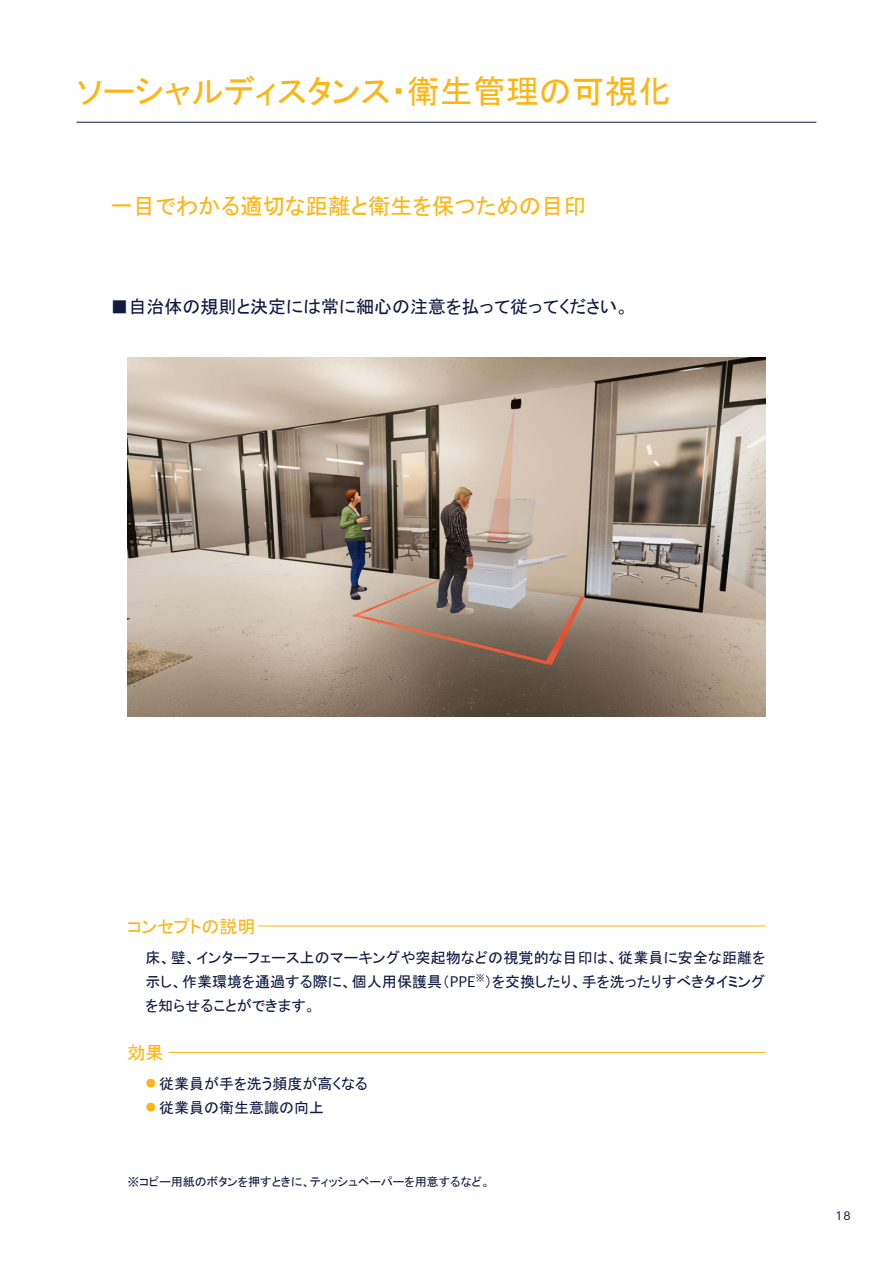
<style>
.page{position:relative;width:893px;height:1263px;background:#fff}
.page>*{position:absolute;margin:0;border:0;box-sizing:border-box;transform-origin:0 0}
.t1{font:33px "MS P Gothic";color:#ffb511}
.t2{font:22.5px "MS P Gothic";color:#ffb511}
.t3{font:18px "MS P Gothic";color:#0f1941}
.t4{font:18px "MS P Gothic";color:#ffb511}
.t5{font:15px/24px "MS P Gothic";color:#0f1941;text-align:justify}
.t6{font:12px "MS P Gothic";color:#0f1941}
.t7{font:12px "Graphik LCG";color:#0f1941}
.s1{font-family:"Graphik LCG"}
.s2{font-size:10.8px;color:#ffb511}
</style>
<div class="page">
<hr style="left:76px;top:122px;width:740px;height:1px;background:#0f1941">
<hr style="left:258px;top:926px;width:507px;height:1px;background:#ffb511">
<hr style="left:169px;top:1052px;width:596px;height:1px;background:#ffb511">
<img style="left:128px;top:358px;width:637px;height:359px">
<h1 class="t1" style="left:76px;top:75px;width:596px">ソーシャルディスタンス・衛生管理の可視化</h1>
<h2 class="t2" style="left:110px;top:194px;width:477px">一目でわかる適切な距離と衛生を保つための目印</h2>
<p class="t3" style="left:110px;top:297px;width:520px">■自治体の規則と決定には常に細心の注意を払って従ってください。</p>
<p class="t4" style="left:127px;top:917px;width:129px">コンセプトの説明</p>
<p class="t5" style="left:145px;top:945px;width:621px">床、壁、インターフェース上のマーキングや突起物などの視覚的な目印は、従業員に安全な距離を示し、作業環境を通過する際に、個人用保護具（<span class="s1">PPE</span><sup>※</sup>）を交換したり、手を洗ったりすべきタイミングを知らせることができます。</p>
<p class="t4" style="left:127px;top:1043px;width:37px">効果</p>
<p class="t5" style="left:145px;top:1071px;width:224px"><span class="s2">●</span> 従業員が手を洗う頻度が高くなる</p>
<p class="t5" style="left:145px;top:1095px;width:180px"><span class="s2">●</span> 従業員の衛生意識の向上</p>
<p class="t6" style="left:127px;top:1176px;width:364px">※コピー用紙のボタンを押すときに、ティッシュペーパーを用意するなど。</p>
<p class="t7" style="left:836px;top:1207px;width:16px">18</p>
</div>
